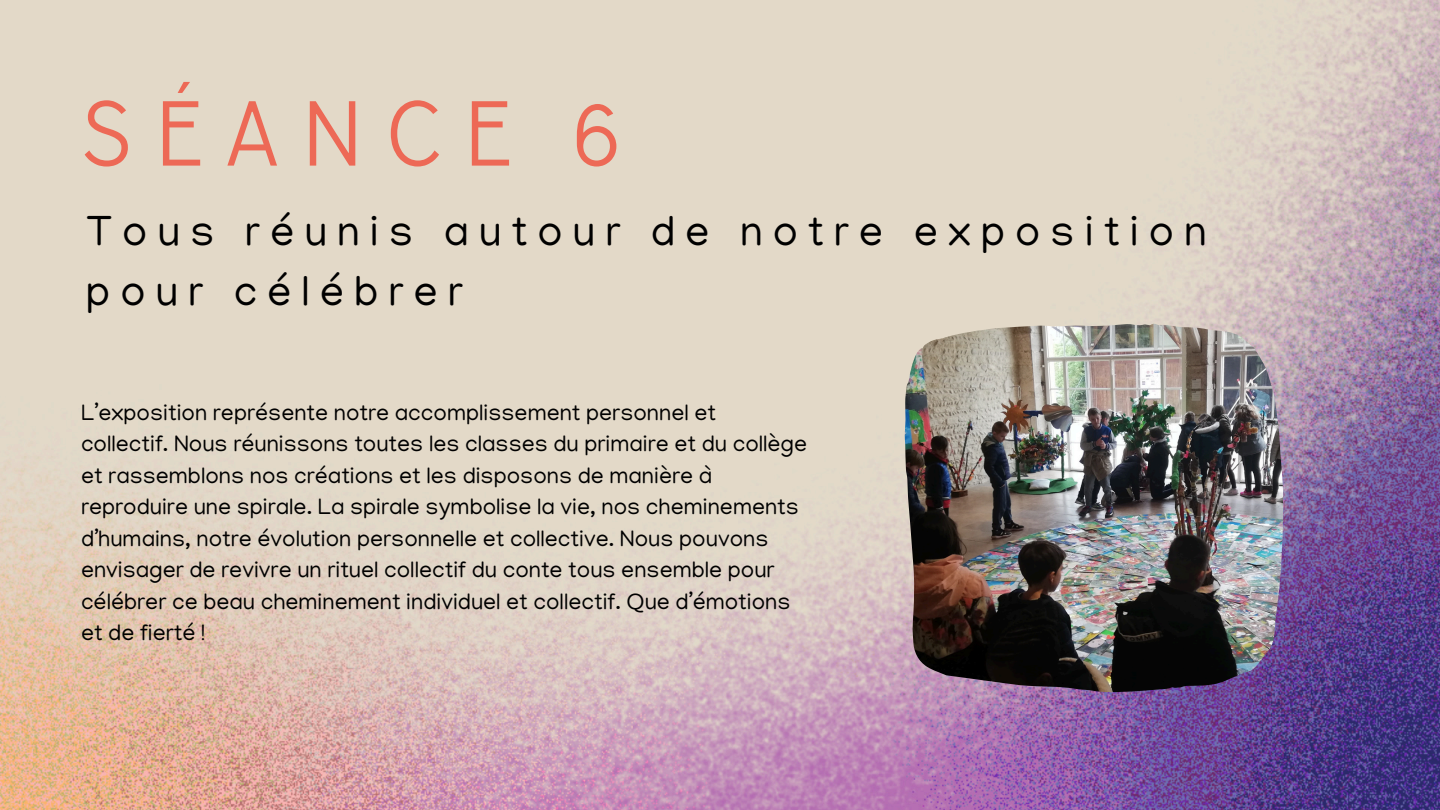
<style>
.page{position:relative;width:1440px;height:810px;background:#fff}
.page>*{position:absolute;margin:0;border:0;box-sizing:border-box;transform-origin:0 0}
.t1{font:92px "TT Corals";letter-spacing:.23em;color:#ed6956}
.t2{font:43px/60px "Manjari";letter-spacing:.23em;color:#000}
.t3{font:23px/31.5px "Manjari";color:#000}
</style>
<div class="page">
<img style="left:0;top:0;width:1440px;height:810px">
<img style="left:905px;top:324px;width:378px;height:368px">
<h1 class="t1" style="left:81px;top:78px;width:541px">SÉANCE 6</h1>
<h2 class="t2" style="left:86px;top:208px;width:1122px">Tous réunis autour de notre exposition pour célébrer</h2>
<p class="t3" style="left:81px;top:400px;width:728px">L’exposition représente notre accomplissement personnel et collectif. Nous réunissons toutes les classes du primaire et du collège et rassemblons nos créations et les disposons de manière à reproduire une spirale. La spirale symbolise la vie, nos cheminements d’humains, notre évolution personnelle et collective. Nous pouvons envisager de revivre un rituel collectif du conte tous ensemble pour célébrer ce beau cheminement individuel et collectif. Que d’émotions et de fierté !</p>
</div>
